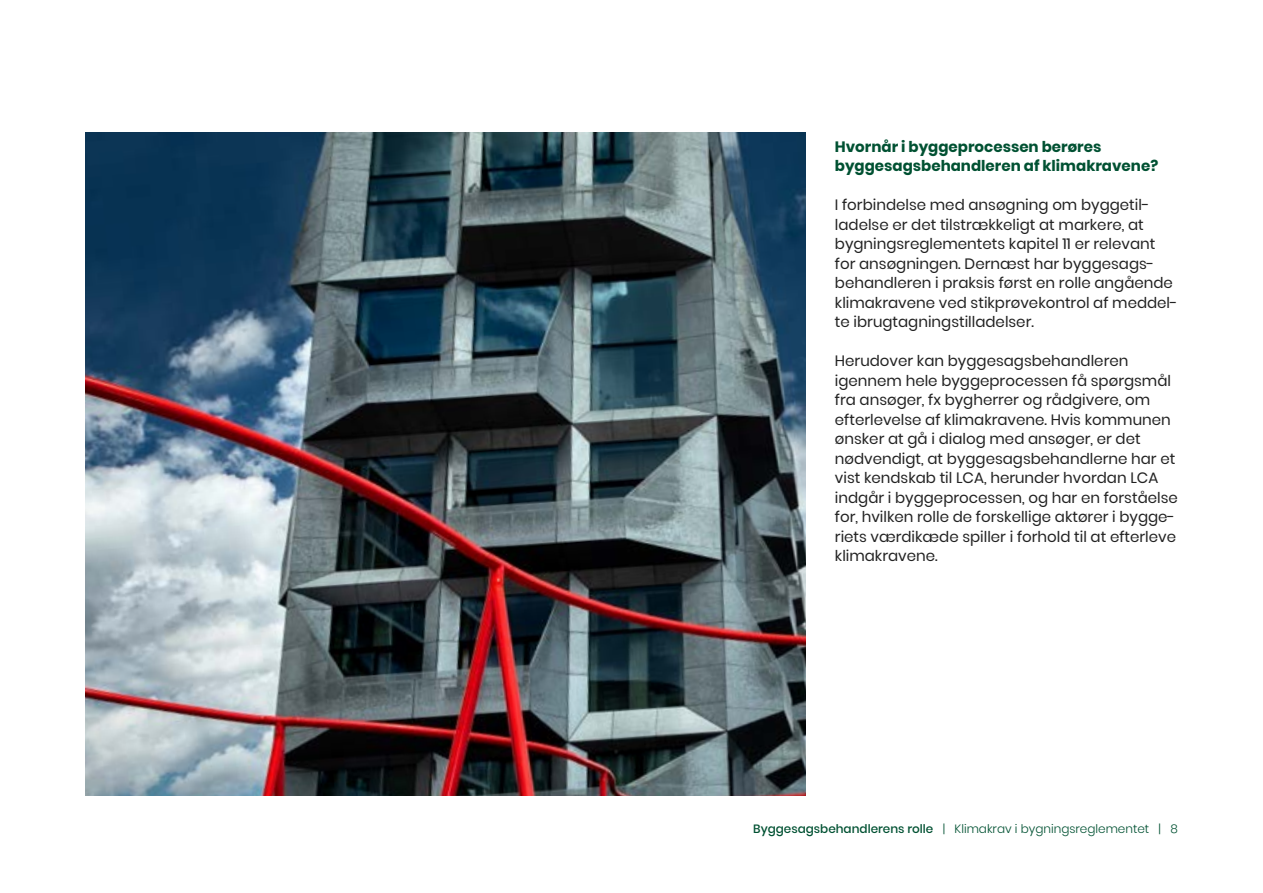
<style>
.page{position:relative;width:1263px;height:893px;background:#fff}
.page>*{position:absolute;margin:0;border:0;box-sizing:border-box;transform-origin:0 0}
.t1{font:15px/19.5px "Poppins";color:#222}
.t2{font:700 15px/19.5px "Poppins";color:#005132}
.t3{font:300 12px "Poppins";color:#005132}
.s1{font-weight:500}
</style>
<div class="page">
<img style="left:85px;top:132px;width:720px;height:663px">
<p class="t2" style="left:835px;top:137px;width:325px">Hvornår i byggeprocessen berøres byggesagsbehandleren af klimakravene?</p>
<p class="t1" style="left:835px;top:195px;width:344px">I forbindelse med ansøgning om byggetil&shy;ladelse er det tilstrækkeligt at markere, at bygningsreglementets kapitel 11 er relevant for ansøgningen. Dernæst har byggesags&shy;behandleren i praksis først en rolle angående klimakravene ved stikprøvekontrol af meddel&shy;te ibrugtagningstilladelser.</p>
<p class="t1" style="left:835px;top:351px;width:344px">Herudover kan byggesagsbehandleren igennem hele byggeprocessen få spørgsmål fra ansøger, fx bygherrer og rådgivere, om efterlevelse af klimakravene. Hvis kommunen ønsker at gå i dialog med ansøger, er det nødvendigt, at byggesagsbehandlerne har et vist kendskab til LCA, herunder hvordan LCA indgår i byggeprocessen, og har en forståelse for, hvilken rolle de forskellige aktører i bygge&shy;riets værdikæde spiller i forhold til at efterleve klimakravene.</p>
<p class="t3" style="left:753px;top:822px;width:426px"><span class="s1">Byggesagsbehandlerens rolle</span> | Klimakrav i bygningsreglementet | 8</p>
</div>
